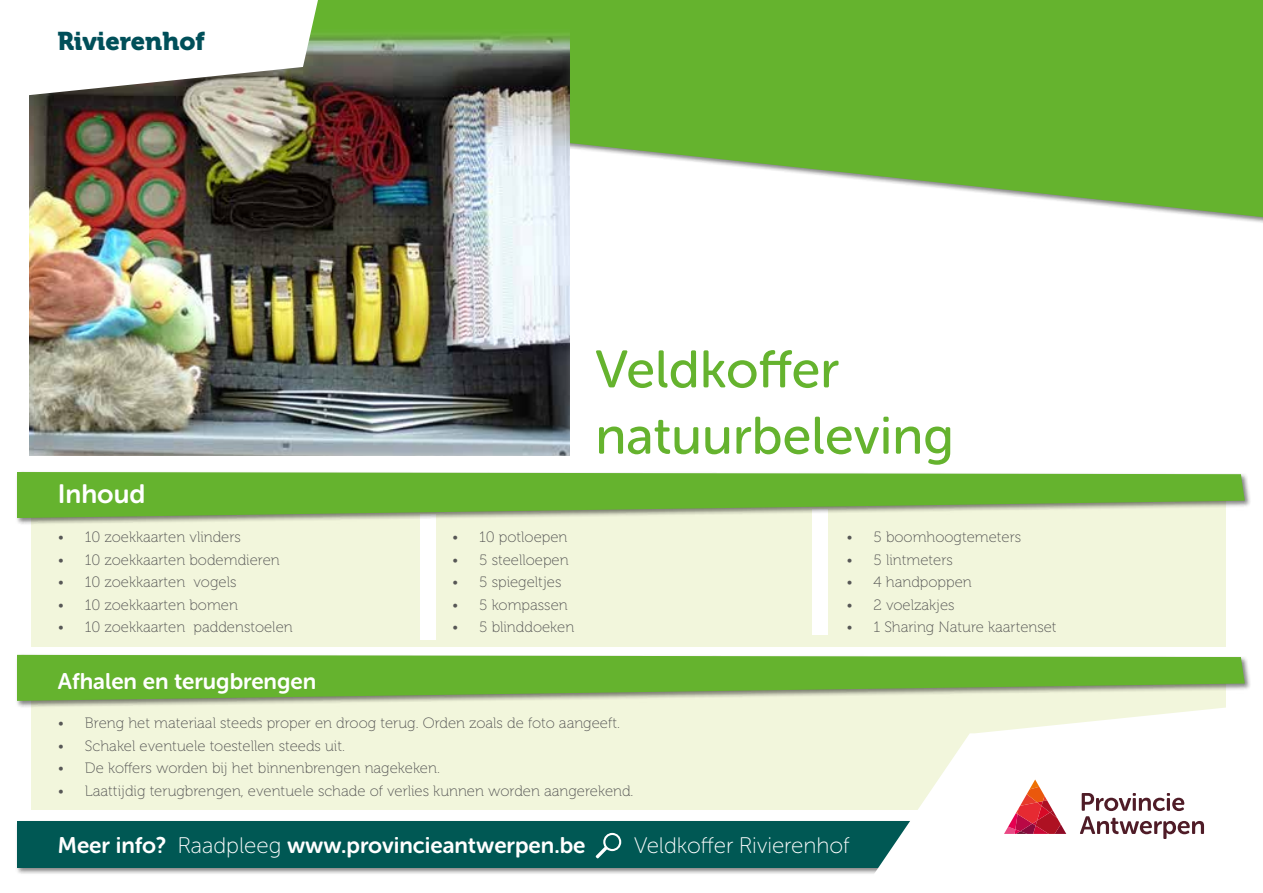
<style>
.page{position:relative;width:1263px;height:893px;background:#fff}
.page>*{position:absolute;margin:0;border:0;box-sizing:border-box;transform-origin:0 0}
.t1{font:52.5px/66.3px "Museo Sans Rounded 500";color:#65b32e}
.t2{font:26.55px "Museo Sans Rounded 700";color:#fff}
.t3{font:25.5px "Museo 900";color:#004f59}
.t4{font:22.5px "Museo Sans Rounded 700";color:#fff}
.t5{font:22.5px "Museo Sans Rounded 100";color:#fff}
.t6{font:15px "Museo 100";color:#575756}
.s1{font-family:"Museo Sans Rounded 100"}
</style>
<div class="page">
<svg style="left:29px;top:0;width:1234px;height:217px;background:#7cbd4e"></svg>
<img style="left:30px;top:30px;width:540px;height:425px">
<svg style="left:29px;top:0;width:289px;height:98px"></svg>
<div style="left:31px;top:497px;width:1195px;height:149px;background:#f2f6dc"></div>
<div style="left:31px;top:672px;width:1195px;height:137px;background:#f2f6dc"></div>
<div style="left:420px;top:514px;width:15px;height:125px;background:#fff"></div>
<div style="left:813px;top:509px;width:15px;height:125px;background:#fff"></div>
<div style="left:15px;top:470px;width:1237px;height:55px;background:#000;opacity:.5"></div>
<svg style="left:17px;top:472px;width:1228px;height:46px;background:#7bb94d"></svg>
<div style="left:15px;top:653px;width:1237px;height:55px;background:#000;opacity:.5"></div>
<svg style="left:17px;top:655px;width:1228px;height:46px;background:#7bb94c"></svg>
<div style="left:15px;top:820px;width:1237px;height:55px;background:#000;opacity:.5"></div>
<div style="left:17px;top:822px;width:1228px;height:46px;background:#005854"></div>
<svg style="left:596px;top:833px;width:25px;height:25px"></svg>
<svg style="left:861px;top:704px;width:391px;height:171px;fill:#fff"></svg>
<svg style="left:1080px;top:793px;width:124px;height:46px"></svg>
<svg style="left:1004px;top:779px;width:62px;height:55px;background:#e59399"></svg>
<h3 class="t3" style="left:57px;top:26px;width:149px">Rivierenhof</h3>
<h2 class="t2" style="left:58px;top:479px;width:89px">Inhoud</h2>
<p class="t6" style="left:58px;top:529px;width:184px">• 10 zoekkaarten vlinders</p>
<p class="t6" style="left:58px;top:551px;width:223px">• 10 zoekkaarten bodemdieren</p>
<p class="t6" style="left:58px;top:574px;width:180px">• 10 zoekkaarten vogels</p>
<p class="t6" style="left:58px;top:596px;width:181px">• 10 zoekkaarten bomen</p>
<p class="t6" style="left:58px;top:619px;width:236px">• 10 zoekkaarten paddenstoelen</p>
<h1 class="t1" style="left:595px;top:336px;width:360px">Veldkoffer natuurbeleving</h1>
<p class="t6" style="left:452px;top:529px;width:117px">• 10 potloepen</p>
<p class="t6" style="left:452px;top:551px;width:118px">• 5 steelloepen</p>
<p class="t6" style="left:452px;top:574px;width:111px">• 5 spiegeltjes</p>
<p class="t6" style="left:452px;top:596px;width:117px">• 5 kompassen</p>
<p class="t6" style="left:452px;top:619px;width:123px">• 5 blinddoeken</p>
<p class="t6" style="left:846px;top:529px;width:176px">• 5 boomhoogtemeters</p>
<p class="t6" style="left:846px;top:551px;width:108px">• 5 lintmeters</p>
<p class="t6" style="left:846px;top:574px;width:127px">• 4 handpoppen</p>
<p class="t6" style="left:846px;top:596px;width:110px">• 2 voelzakjes</p>
<p class="t6" style="left:846px;top:619px;width:212px">• 1 Sharing Nature kaartenset</p>
<h3 class="t4" style="left:58px;top:668px;width:260px">Afhalen en terugbrengen</h3>
<p class="t6" style="left:58px;top:715px;width:564px">• Breng het materiaal steeds proper en droog terug. Orden zoals de foto aangeeft.</p>
<p class="t6" style="left:58px;top:738px;width:289px">• Schakel eventuele toestellen steeds uit.</p>
<p class="t6" style="left:58px;top:760px;width:383px">• De koffers worden bij het binnenbrengen nagekeken.</p>
<p class="t6" style="left:58px;top:783px;width:577px">• Laattijdig terugbrengen, eventuele schade of verlies kunnen worden aangerekend.</p>
<h3 class="t4" style="left:58px;top:832px;width:529px">Meer info? <span class="s1">Raadpleeg</span> www.provincieantwerpen.be</h3>
<h3 class="t5" style="left:634px;top:833px;width:217px">Veldkoffer Rivierenhof</h3>
</div>
